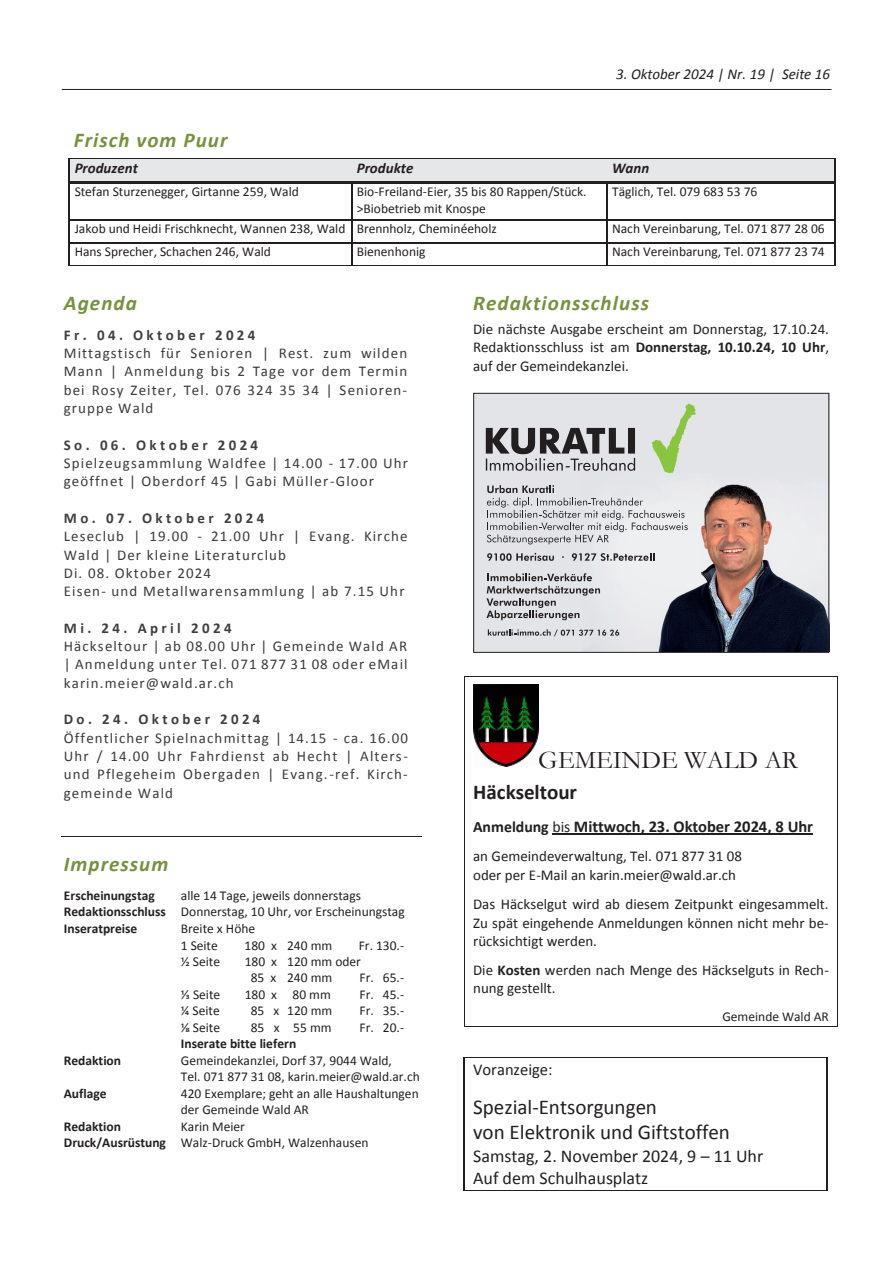
<style>
.page{position:relative;width:893px;height:1263px;background:#fff}
.page>*{position:absolute;margin:0;border:0;box-sizing:border-box;transform-origin:0 0}
.t1{font:25.5px "Garamond";color:#231f20}
.t2{font:21px/25.8px "Calibri";color:#231f20}
.t3{font:italic 700 21px "Calibri";letter-spacing:.05em;color:#76923c}
.t4{font:700 21px "Calibri";color:#231f20}
.t5{font:18px/21.9px "Calibri";color:#231f20}
.t6{font:700 16.5px "Calibri";letter-spacing:-.005em;color:#231f20}
.t7{font:16.5px "Calibri";color:#231f20}
.t8{font:15px/18.3px "Calibri";letter-spacing:.075em;color:#393c38}
.t9{font:15px/18.3px "Calibri";color:#231f20;text-align:justify}
.t10{font:italic 15px "Calibri";color:#231f20}
.t11{font:italic 700 15px "Calibri";color:#231f20}
.t12{font:13.5px/16.5px "Calibri";color:#231f20}
.t13{font:700 13.5px "Calibri";color:#231f20}
.s1{font-weight:700;color:#3f3f40}
.s2{font-weight:700}
.s3{font-size:15.9px}
.s4{font-weight:400;font-size:15.9px}
</style>
<div class="page">
<hr style="left:62px;top:89px;width:770px;height:1px;background:#231f20">
<div style="left:70px;top:158px;width:282px;height:23px;background:#e6e7e9"></div>
<div style="left:352px;top:158px;width:255px;height:23px;background:#e6e7e9"></div>
<div style="left:607px;top:158px;width:228px;height:23px;background:#e6e7e9"></div>
<hr style="left:69px;top:158px;width:213px;height:1px;background:#231f20">
<hr style="left:282px;top:158px;width:70px;height:1px;background:#231f20">
<hr style="left:352px;top:158px;width:255px;height:1px;background:#231f20">
<hr style="left:612px;top:158px;width:223px;height:1px;background:#231f20">
<svg style="left:69px;top:159px;width:1px;height:25px"></svg>
<hr style="left:70px;top:181px;width:281px;height:2px;background:#231f20">
<hr style="left:354px;top:181px;width:252px;height:2px;background:#231f20">
<svg style="left:606px;top:181px;width:4px;height:3px"></svg>
<hr style="left:610px;top:181px;width:225px;height:2px;background:#231f20">
<svg style="left:835px;top:158px;width:1px;height:26px"></svg>
<hr style="left:69px;top:184px;width:1px;height:35px;background:#231f20">
<hr style="left:351px;top:184px;width:1px;height:35px;background:#231f20">
<hr style="left:606px;top:184px;width:1px;height:35px;background:#231f20">
<hr style="left:835px;top:184px;width:1px;height:35px;background:#231f20">
<hr style="left:70px;top:219px;width:281px;height:1px;background:#231f20">
<hr style="left:352px;top:219px;width:254px;height:1px;background:#231f20">
<hr style="left:607px;top:219px;width:228px;height:1px;background:#231f20">
<hr style="left:70px;top:242px;width:281px;height:1px;background:#231f20">
<hr style="left:352px;top:242px;width:254px;height:1px;background:#231f20">
<hr style="left:607px;top:242px;width:228px;height:1px;background:#231f20">
<svg style="left:69px;top:219px;width:1px;height:46px"></svg>
<hr style="left:69px;top:265px;width:282px;height:1px;background:#231f20">
<svg style="left:351px;top:219px;width:1px;height:47px"></svg>
<hr style="left:352px;top:265px;width:254px;height:1px;background:#231f20">
<svg style="left:606px;top:219px;width:1px;height:47px"></svg>
<hr style="left:607px;top:265px;width:228px;height:1px;background:#231f20">
<svg style="left:835px;top:219px;width:1px;height:47px"></svg>
<hr style="left:62px;top:836px;width:360px;height:1px;background:#231f20">
<hr style="left:465px;top:676px;width:372px;height:1px;background:#231f20">
<hr style="left:464px;top:684px;width:1px;height:90px;background:#231f20">
<hr style="left:837px;top:684px;width:1px;height:90px;background:#231f20">
<hr style="left:552px;top:833px;width:261px;height:2px;background:#231f20">
<hr style="left:465px;top:1026px;width:372px;height:1px;background:#231f20">
<svg style="left:464px;top:774px;width:1px;height:253px"></svg>
<svg style="left:837px;top:774px;width:1px;height:253px"></svg>
<hr style="left:464px;top:1057px;width:363px;height:1px;background:#231f20">
<hr style="left:464px;top:1057px;width:1px;height:37px;background:#231f20">
<hr style="left:827px;top:1057px;width:1px;height:37px;background:#231f20">
<hr style="left:464px;top:1190px;width:363px;height:1px;background:#231f20">
<svg style="left:464px;top:1094px;width:1px;height:96px"></svg>
<svg style="left:827px;top:1094px;width:1px;height:97px"></svg>
<img style="left:473px;top:684px;width:65px;height:82px">
<div style="left:470px;top:389px;width:363px;height:267px;background:linear-gradient(to right,#fff,#fff)"></div>
<img style="left:475px;top:395px;width:352px;height:256px">
<svg style="left:486px;top:428px;width:149px;height:43px;background:#929294"></svg>
<svg style="left:652px;top:404px;width:44px;height:69px;background:#c8dbb7"></svg>
<svg style="left:488px;top:629px;width:131px;height:7px"></svg>
<svg style="left:487px;top:485px;width:201px;height:59px;background:#cecfd2"></svg>
<svg style="left:487px;top:553px;width:67px;height:8px"></svg>
<svg style="left:572px;top:553px;width:82px;height:8px"></svg>
<svg style="left:486px;top:573px;width:114px;height:47px;background:#b9babd"></svg>
<div style="left:473px;top:393px;width:356px;height:260px;border:1px solid #231f20"></div>
<p class="t10" style="left:619px;top:63px;width:212px">3. Oktober 2024 | Nr. 19 | Seite 16</p>
<p class="t10" style="left:616px;top:63px;width:161px">3. Oktober 2024 | Nr. 19 |</p>
<p class="t3" style="left:74px;top:127px;width:155px">Frisch vom Puur</p>
<p class="t11" style="left:75px;top:159px;width:65px">Produzent</p>
<p class="t11" style="left:357px;top:159px;width:58px">Produkte</p>
<p class="t11" style="left:612px;top:159px;width:39px">Wann</p>
<p class="t12" style="left:75px;top:183px;width:226px">Stefan Sturzenegger, Girtanne 259, Wald</p>
<p class="t12" style="left:357px;top:183px;width:231px">Bio-Freiland-Eier, 35 bis 80 Rappen/Stück. &gt;Biobetrieb mit Knospe</p>
<p class="t12" style="left:612px;top:183px;width:147px">Täglich, Tel. 079 683 53 76</p>
<p class="t12" style="left:75px;top:220px;width:424px">Jakob und Heidi Frischknecht, Wannen 238, Wald Brennholz, Cheminéeholz</p>
<p class="t12" style="left:612px;top:220px;width:214px">Nach Vereinbarung, Tel. 071 877 28 06</p>
<p class="t12" style="left:75px;top:243px;width:198px">Hans Sprecher, Schachen 246, Wald</p>
<p class="t12" style="left:357px;top:243px;width:70px">Bienenhonig</p>
<p class="t12" style="left:612px;top:243px;width:214px">Nach Vereinbarung, Tel. 071 877 23 74</p>
<p class="t3" style="left:64px;top:290px;width:75px">Agenda</p>
<p class="t8" style="left:64px;top:325px;width:345px"><span class="s1">Fr. 04. Oktober 2024<br></span>Mittagstisch für Senioren | Rest. zum wilden<br>Mann | Anmeldung bis 2 Tage vor dem Termin bei Rosy Zeiter, Tel. 076 324 35 34 | Senioren&shy;gruppe Wald</p>
<p class="t8" style="left:64px;top:435px;width:346px"><span class="s1">So. 06. Oktober 2024<br></span>Spielzeugsammlung Waldfee | 14.00 - 17.00 Uhr geöffnet | Oberdorf 45 | Gabi Müller-Gloor</p>
<p class="t8" style="left:64px;top:508px;width:345px"><span class="s1">Mo. 07. Oktober 2024<br></span>Leseclub | 19.00 - 21.00 Uhr | Evang. Kirche<br>Wald | Der kleine Literaturclub<br>Di. 08. Oktober 2024<br>Eisen- und Metallwarensammlung | ab 7.15 Uhr</p>
<p class="t8" style="left:64px;top:618px;width:345px"><span class="s1">Mi. 24. April 2024<br></span>Häckseltour | ab 08.00 Uhr | Gemeinde Wald AR | Anmeldung unter Tel. 071 877 31 08 oder eMail karin.meier@wald.ar.ch</p>
<p class="t8" style="left:64px;top:709px;width:346px"><span class="s1">Do. 24. Oktober 2024<br></span>Öffentlicher Spielnachmittag | 14.15 - ca. 16.00<br>Uhr / 14.00 Uhr Fahrdienst ab Hecht | Alters&shy;und Pflegeheim Obergaden | Evang.-ref. Kirch&shy;gemeinde Wald</p>
<p class="t3" style="left:473px;top:290px;width:177px">Redaktionsschluss</p>
<p class="t9" style="left:473px;top:319px;width:358px">Die nächste Ausgabe erscheint am Donnerstag, 17.10.24.<br>Redaktionsschluss ist am <span class="s2">Donnerstag, 10.10.24, 10 Uhr</span>, auf der Gemeindekanzlei.</p>
<p class="t1" style="left:538px;top:742px;width:261px">GEMEINDE WALD AR</p>
<p class="t4" style="left:473px;top:777px;width:105px">Häckseltour</p>
<p class="t6" style="left:473px;top:815px;width:341px"><span class="s3">Anmeldung</span> <span class="s4">bis</span> Mittwoch, 23. Oktober 2024, 8 Uhr</p>
<p class="t9" style="left:473px;top:847px;width:270px">an Gemeindeverwaltung, Tel. 071 877 31 08 oder per E-Mail an karin.meier@wald.ar.ch</p>
<p class="t9" style="left:473px;top:894px;width:357px">Das Häckselgut wird ab diesem Zeitpunkt eingesammelt.<br>Zu spät eingehende Anmeldungen können nicht mehr be&shy;rücksichtigt werden.</p>
<p class="t9" style="left:473px;top:960px;width:357px">Die <span class="s2">Kosten</span> werden nach Menge des Häckselguts in Rech&shy;nung gestellt.</p>
<p class="t12" style="left:722px;top:1008px;width:108px">Gemeinde Wald AR</p>
<p class="t3" style="left:64px;top:851px;width:106px">Impressum</p>
<p class="t13" style="left:64px;top:886px;width:92px">Erscheinungstag</p>
<p class="t12" style="left:64px;top:887px;width:342px;text-indent:117px">alle 14 Tage, jeweils donnerstags<br><span class="s2">Redaktionsschluss</span> Donnerstag, 10 Uhr, vor Erscheinungstag<br><span class="s2">Inseratpreise</span></p>
<p class="t12" style="left:181px;top:919px;width:76px">Breite x Höhe<br>1 Seite</p>
<p class="t12" style="left:245px;top:936px;width:89px">180 x 240 mm</p>
<p class="t12" style="left:359px;top:936px;width:47px">Fr. 130.-</p>
<p class="t12" style="left:181px;top:952px;width:41px">½ Seite</p>
<p class="t12" style="left:251px;top:952px;width:112px;text-indent:-6px">180 x 120 mm oder<br>85 x 240 mm</p>
<p class="t12" style="left:360px;top:969px;width:46px">Fr. 65.-</p>
<p class="t12" style="left:181px;top:986px;width:41px">⅓ Seite</p>
<p class="t12" style="left:245px;top:985px;width:88px">180 x 80 mm</p>
<p class="t12" style="left:360px;top:985px;width:46px">Fr. 45.-</p>
<p class="t12" style="left:181px;top:1002px;width:40px">¼ Seite</p>
<p class="t12" style="left:251px;top:1002px;width:83px">85 x 120 mm</p>
<p class="t12" style="left:360px;top:1002px;width:46px">Fr. 35.-</p>
<p class="t12" style="left:181px;top:1019px;width:41px">⅛ Seite</p>
<p class="t12" style="left:251px;top:1018px;width:82px">85 x 55 mm</p>
<p class="t12" style="left:360px;top:1018px;width:46px">Fr. 20.-</p>
<p class="t13" style="left:181px;top:1034px;width:117px">Inserate bitte liefern</p>
<p class="t13" style="left:64px;top:1051px;width:59px">Redaktion</p>
<p class="t12" style="left:181px;top:1051px;width:240px">Gemeindekanzlei, Dorf 37, 9044 Wald,<br>Tel. 071 877 31 08, karin.meier@wald.ar.ch</p>
<p class="t13" style="left:64px;top:1084px;width:44px">Auflage</p>
<p class="t12" style="left:181px;top:1084px;width:239px">420 Exemplare; geht an alle Haushaltungen der Gemeinde Wald AR</p>
<p class="t13" style="left:64px;top:1117px;width:59px">Redaktion</p>
<p class="t12" style="left:64px;top:1117px;width:306px;text-align:center">Karin Meier<br><span class="s2">Druck/Ausrüstung</span> Walz-Druck GmbH, Walzenhausen</p>
<p class="t7" style="left:473px;top:1059px;width:81px">Voranzeige:</p>
<p class="t2" style="left:473px;top:1093px;width:258px">Spezial-Entsorgungen<br>von Elektronik und Giftstoffen</p>
<p class="t5" style="left:473px;top:1144px;width:292px">Samstag, 2. November 2024, 9 – 11 Uhr<br>Auf dem Schulhausplatz</p>
</div>
